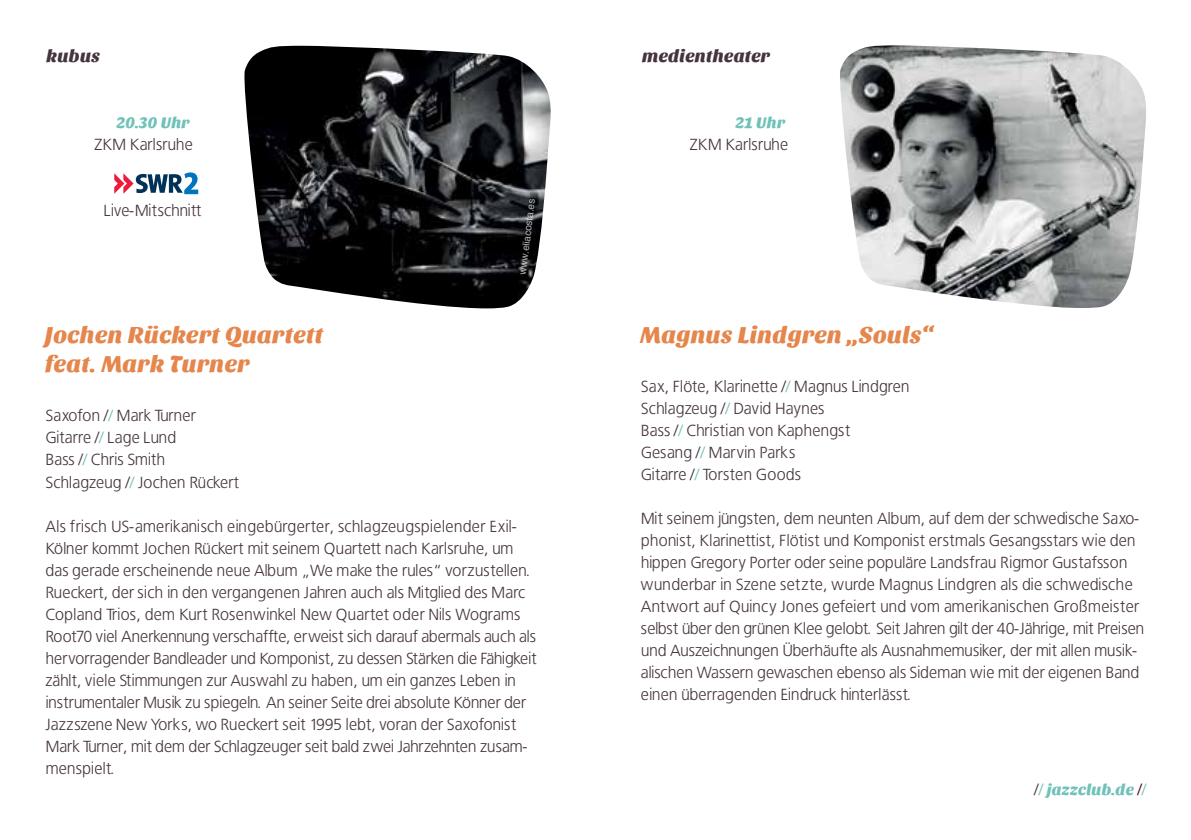
<style>
.page{position:relative;width:1191px;height:840px;background:#fff}
.page>*{position:absolute;margin:0;border:0;box-sizing:border-box;transform-origin:0 0}
.t1{font:24px/28.8px "Sansita One";color:#e5864c}
.t2{font:18px "Sansita One";color:#45343e}
.t3{font:16px/22px "Bastardus Sans";color:#45343e}
.t4{font:16px "Sansita One";color:#70c2b9}
.t5{font:10px "Helvetica";color:#fff}
.s1{font-family:"Sansita One";color:#70c2b9}
.s2{color:#70c2b9}
.s3{font-family:"Bastardus Sans";color:#45343e}
.s4{font-family:"Bastardus Sans"}
.s5{font-family:"Bastardus Sans";color:#450003}
</style>
<div class="page">
<img style="left:244px;top:46px;width:307px;height:262px">
<svg style="left:114px;top:172px;width:84px;height:22px"></svg>
<img style="left:840px;top:45px;width:306px;height:263px">
<p class="t2" style="left:47px;top:46px;width:55px">kubus</p>
<p class="t3" style="left:94px;top:111px;width:100px;text-align:right"><span class="s1">20.30 Uhr<br></span>ZKM Karlsruhe</p>
<p class="t3" style="left:104px;top:199px;width:99px">Live-Mitschnitt</p>
<p class="t5" style="left:515px;top:274px;width:78px;rotate:-83deg">www.eliacosta.es</p>
<p class="t1" style="left:45px;top:321px;width:280px">Jochen Rückert Quartett feat. Mark Turner</p>
<p class="t3" style="left:45px;top:404px;width:195px">Saxofon /<span class="s2">/</span> Mark Turner<br>Gitarre /<span class="s2">/</span> Lage Lund<br>Bass /<span class="s2">/</span> Chris Smith<br>Schlagzeug /<span class="s2">/</span> Jochen Rückert</p>
<p class="t3" style="left:45px;top:514px;width:493px">Als frisch US-amerikanisch eingebürgerter, schlagzeugspielender Exil-Kölner kommt Jochen Rückert mit seinem Quartett nach Karlsruhe, um das gerade erscheinende neue Album „We make the rules“ vorzustellen.<br>Rueckert, der sich in den vergangenen Jahren auch als Mitglied des Marc Copland Trios, dem Kurt Rosenwinkel New Quartet oder Nils Wograms Root70 viel Anerkennung verschaffte, erweist sich darauf abermals auch als hervorragender Bandleader und Komponist, zu dessen Stärken die Fähigkeit zählt, viele Stimmungen zur Auswahl zu haben, um ein ganzes Leben in instrumentaler Musik zu spiegeln. An seiner Seite drei absolute Könner der Jazzszene New Yorks, wo Rueckert seit 1995 lebt, voran der Saxofonist Mark Turner, mit dem der Schlagzeuger seit bald zwei Jahrzehnten zusam&shy;menspielt.</p>
<p class="t2" style="left:642px;top:46px;width:130px">medientheater</p>
<p class="t3" style="left:690px;top:111px;width:100px;text-align:right"><span class="s1">21 Uhr<br></span>ZKM Karlsruhe</p>
<p class="t1" style="left:640px;top:320px;width:295px">Magnus Lindgren „Souls“</p>
<p class="t3" style="left:641px;top:375px;width:270px">Sax, Flöte, Klarinette /<span class="s2">/</span> Magnus Lindgren<br>Schlagzeug /<span class="s2">/</span> David Haynes<br>Bass /<span class="s2">/</span> Christian von Kaphengst<br>Gesang /<span class="s2">/</span> Marvin Parks<br>Gitarre /<span class="s2">/</span> Torsten Goods</p>
<p class="t3" style="left:641px;top:507px;width:505px">Mit seinem jüngsten, dem neunten Album, auf dem der schwedische Saxo&shy;phonist, Klarinettist, Flötist und Komponist erstmals Gesangsstars wie den hippen Gregory Porter oder seine populäre Landsfrau Rigmor Gustafsson wunderbar in Szene setzte, wurde Magnus Lindgren als die schwedische Antwort auf Quincy Jones gefeiert und vom amerikanischen Großmeister selbst über den grünen Klee gelobt. Seit Jahren gilt der 40-Jährige, mit Preisen und Auszeichnungen Überhäufte als Ausnahmemusiker, der mit allen musik&shy;alischen Wassern gewaschen ebenso als Sideman wie mit der eigenen Band einen überragenden Eindruck hinterlässt.</p>
<p class="t4" style="left:1034px;top:779px;width:114px"><span class="s3">/</span><span class="s4">/</span> jazzclub.de <span class="s5">/</span><span class="s4">/</span></p>
</div>
